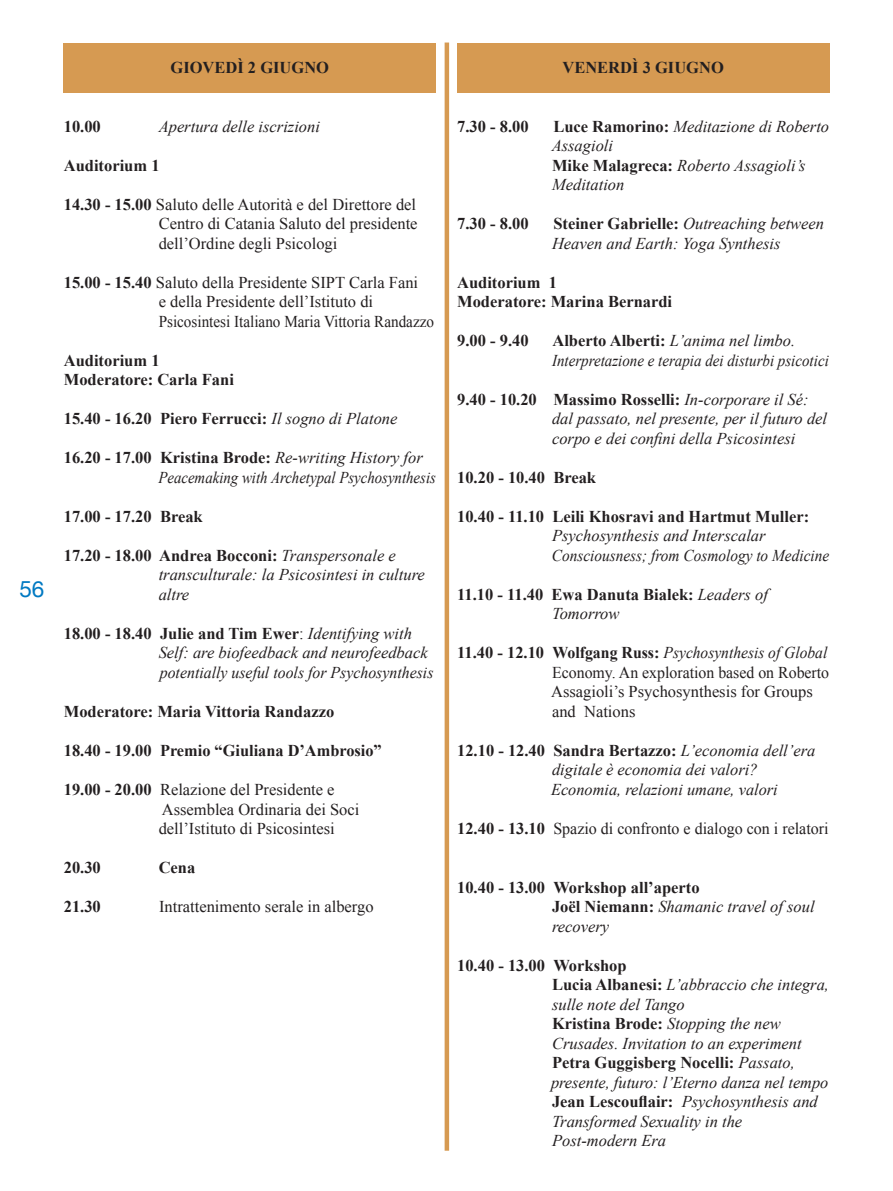
<style>
.page{position:relative;width:893px;height:1191px;background:#fff}
.page>*{position:absolute;margin:0;border:0;box-sizing:border-box;transform-origin:0 0}
.t1{font:22.5px "Helvetica Neue";color:#0079c2}
._1-articoloPSICOSINT{font:700 16.5px "Times New Roman";color:#231f20}
._1-articoloPSICOSINT-2{font:italic 16.5px "Times New Roman";color:#231f20}
._1-articoloPSICOSINT-3{font:16.5px "Times New Roman";color:#231f20}
._1-articoloPSICOSINT-4{font:italic 16.5px "Times New Roman";color:#231f20;scale:.91 1}
._1-articoloPSICOSINT-5{font:16.5px "Times New Roman";color:#231f20;scale:.92 1}
._1-articoloPSICOSINT-6{font:italic 16.5px "Times New Roman";color:#231f20;scale:.9 1}
._1-articoloPSICOSINT-7{font:italic 16.5px "Times New Roman";color:#231f20;scale:.96 1}
._1-articoloPSICOSINT-8{font:italic 16.5px "Times New Roman";color:#231f20;scale:.93 1}
._1-articoloPSICOSINT-9{font:16.5px "Times New Roman";color:#231f20;scale:.96 1}
.s1{font-weight:700}
.s2{font-weight:400;font-style:italic}
.s3{font-weight:400}
.s4{font-weight:700;font-style:normal}
</style>
<div class="page">
<div style="left:64px;top:43px;width:372px;height:49px;background:#d69a52"></div>
<div style="left:457px;top:43px;width:372px;height:49px;background:#d69a52"></div>
<hr style="left:445px;top:43px;width:4px;height:1107px;background:#d69a52">
<p class="t1" style="left:19px;top:573px;width:27px">56</p>
<p class="_1-articoloPSICOSINT" style="left:171px;top:56px;width:160px">GIOVEDÌ 2 GIUGNO</p>
<p class="_1-articoloPSICOSINT" style="left:64px;top:115px;width:39px">10.00</p>
<p class="_1-articoloPSICOSINT-2" style="left:159px;top:115px;width:163px">Apertura delle iscrizioni</p>
<p class="_1-articoloPSICOSINT" style="left:64px;top:154px;width:97px">Auditorium 1</p>
<p class="_1-articoloPSICOSINT-3" style="left:64px;top:193px;width:354px"><span class="s1">14.30 - 15.00</span> Saluto delle Autorità e del Direttore del</p>
<p class="_1-articoloPSICOSINT-3" style="left:159px;top:213px;width:260px">Centro di Catania Saluto del presidente</p>
<p class="_1-articoloPSICOSINT-3" style="left:159px;top:232px;width:180px">dell’Ordine degli Psicologi</p>
<p class="_1-articoloPSICOSINT-3" style="left:64px;top:271px;width:356px"><span class="s1">15.00 - 15.40</span> Saluto della Presidente SIPT Carla Fani</p>
<p class="_1-articoloPSICOSINT-3" style="left:159px;top:291px;width:216px">e della Presidente dell’Istituto di</p>
<p class="_1-articoloPSICOSINT-5" style="left:159px;top:310px;width:301px">Psicosintesi Italiano Maria Vittoria Randazzo</p>
<p class="_1-articoloPSICOSINT" style="left:64px;top:349px;width:97px">Auditorium 1</p>
<p class="_1-articoloPSICOSINT" style="left:64px;top:368px;width:172px">Moderatore: Carla Fani</p>
<p class="_1-articoloPSICOSINT" style="left:64px;top:407px;width:335px">15.40 - 16.20 Piero Ferrucci: <span class="s2">Il sogno di Platone</span></p>
<p class="_1-articoloPSICOSINT" style="left:64px;top:446px;width:361px">16.20 - 17.00 Kristina Brode: <span class="s2">Re-writing History for</span></p>
<p class="_1-articoloPSICOSINT-6" style="left:158px;top:466px;width:310px">Peacemaking with Archetypal Psychosynthesis</p>
<p class="_1-articoloPSICOSINT" style="left:64px;top:505px;width:141px">17.00 - 17.20 Break</p>
<p class="_1-articoloPSICOSINT" style="left:64px;top:544px;width:333px">17.20 - 18.00 Andrea Bocconi: <span class="s2">Transpersonale e</span></p>
<p class="_1-articoloPSICOSINT-2" style="left:159px;top:563px;width:268px">transculturale: la Psicosintesi in culture</p>
<p class="_1-articoloPSICOSINT-2" style="left:159px;top:583px;width:32px">altre</p>
<p class="_1-articoloPSICOSINT" style="left:64px;top:622px;width:350px">18.00 - 18.40 Julie and Tim Ewer<span class="s3">:</span> <span class="s2">Identifying with</span></p>
<p class="_1-articoloPSICOSINT-2" style="left:159px;top:641px;width:271px">Self: are biofeedback and neurofeedback</p>
<p class="_1-articoloPSICOSINT-7" style="left:160px;top:661px;width:287px">potentially useful tools for Psychosynthesis</p>
<p class="_1-articoloPSICOSINT" style="left:64px;top:700px;width:272px">Moderatore: Maria Vittoria Randazzo</p>
<p class="_1-articoloPSICOSINT" style="left:64px;top:739px;width:319px">18.40 - 19.00 Premio “Giuliana D’Ambrosio”</p>
<p class="_1-articoloPSICOSINT-3" style="left:64px;top:778px;width:272px"><span class="s1">19.00 - 20.00</span> Relazione del Presidente e</p>
<p class="_1-articoloPSICOSINT-3" style="left:162px;top:798px;width:199px">Assemblea Ordinaria dei Soci</p>
<p class="_1-articoloPSICOSINT-3" style="left:159px;top:817px;width:178px">dell’Istituto di Psicosintesi</p>
<p class="_1-articoloPSICOSINT" style="left:64px;top:856px;width:39px">20.30</p>
<p class="_1-articoloPSICOSINT" style="left:159px;top:856px;width:38px">Cena</p>
<p class="_1-articoloPSICOSINT" style="left:64px;top:895px;width:39px">21.30</p>
<p class="_1-articoloPSICOSINT-3" style="left:159px;top:895px;width:216px">Intrattenimento serale in albergo</p>
<p class="_1-articoloPSICOSINT" style="left:562px;top:56px;width:163px">VENERDÌ 3 GIUGNO</p>
<p class="_1-articoloPSICOSINT" style="left:457px;top:115px;width:73px">7.30 - 8.00</p>
<p class="_1-articoloPSICOSINT-2" style="left:553px;top:115px;width:277px"><span class="s4">Luce Ramorino:</span> Meditazione di Roberto</p>
<p class="_1-articoloPSICOSINT-2" style="left:552px;top:134px;width:63px">Assagioli</p>
<p class="_1-articoloPSICOSINT-2" style="left:552px;top:154px;width:255px"><span class="s4">Mike Malagreca:</span> Roberto Assagioli’s</p>
<p class="_1-articoloPSICOSINT-2" style="left:552px;top:173px;width:74px">Meditation</p>
<p class="_1-articoloPSICOSINT" style="left:457px;top:212px;width:73px">7.30 - 8.00</p>
<p class="_1-articoloPSICOSINT-2" style="left:553px;top:212px;width:272px"><span class="s4">Steiner Gabrielle:</span> Outreaching between</p>
<p class="_1-articoloPSICOSINT-2" style="left:552px;top:232px;width:230px">Heaven and Earth: Yoga Synthesis</p>
<p class="_1-articoloPSICOSINT" style="left:457px;top:271px;width:101px">Auditorium 1</p>
<p class="_1-articoloPSICOSINT" style="left:457px;top:290px;width:217px">Moderatore: Marina Bernardi</p>
<p class="_1-articoloPSICOSINT" style="left:457px;top:329px;width:73px">9.00 - 9.40</p>
<p class="_1-articoloPSICOSINT-2" style="left:552px;top:329px;width:244px"><span class="s4">Alberto Alberti:</span> L’anima nel limbo.</p>
<p class="_1-articoloPSICOSINT-4" style="left:552px;top:349px;width:306px">Interpretazione e terapia dei disturbi psicotici</p>
<p class="_1-articoloPSICOSINT" style="left:457px;top:388px;width:353px">9.40 - 10.20 Massimo Rosselli: <span class="s2">In-corporare il Sé:</span></p>
<p class="_1-articoloPSICOSINT-2" style="left:552px;top:407px;width:277px">dal passato, nel presente, per il futuro del</p>
<p class="_1-articoloPSICOSINT-2" style="left:552px;top:427px;width:245px">corpo e dei confini della Psicosintesi</p>
<p class="_1-articoloPSICOSINT" style="left:457px;top:466px;width:141px">10.20 - 10.40 Break</p>
<p class="_1-articoloPSICOSINT" style="left:457px;top:505px;width:354px">10.40 - 11.10 Leili Khosravi and Hartmut Muller:</p>
<p class="_1-articoloPSICOSINT-2" style="left:552px;top:524px;width:215px">Psychosynthesis and Interscalar</p>
<p class="_1-articoloPSICOSINT-8" style="left:552px;top:544px;width:300px">Consciousness; from Cosmology to Medicine</p>
<p class="_1-articoloPSICOSINT" style="left:457px;top:583px;width:312px">11.10 - 11.40 Ewa Danuta Bialek: <span class="s2">Leaders of</span></p>
<p class="_1-articoloPSICOSINT-2" style="left:552px;top:602px;width:69px">Tomorrow</p>
<p class="_1-articoloPSICOSINT" style="left:457px;top:641px;width:372px">11.40 - 12.10 Wolfgang Russ: <span class="s2">Psychosynthesis of Global</span></p>
<p class="_1-articoloPSICOSINT-9" style="left:552px;top:661px;width:290px">Economy. An exploration based on Roberto</p>
<p class="_1-articoloPSICOSINT-3" style="left:551px;top:681px;width:263px">Assagioli’s Psychosynthesis for Groups</p>
<p class="_1-articoloPSICOSINT-3" style="left:552px;top:700px;width:85px">and Nations</p>
<p class="_1-articoloPSICOSINT" style="left:457px;top:739px;width:360px">12.10 - 12.40 Sandra Bertazzo: <span class="s2">L’economia dell’era</span></p>
<p class="_1-articoloPSICOSINT-2" style="left:552px;top:758px;width:207px">digitale è economia dei valori?</p>
<p class="_1-articoloPSICOSINT-2" style="left:551px;top:778px;width:228px">Economia, relazioni umane, valori</p>
<p class="_1-articoloPSICOSINT-3" style="left:457px;top:817px;width:373px"><span class="s1">12.40 - 13.10</span> Spazio di confronto e dialogo con i relatori</p>
<p class="_1-articoloPSICOSINT" style="left:457px;top:875px;width:244px">10.40 - 13.00 Workshop all’aperto</p>
<p class="_1-articoloPSICOSINT-2" style="left:552px;top:895px;width:264px"><span class="s4">Joël Niemann:</span> Shamanic travel of soul</p>
<p class="_1-articoloPSICOSINT-2" style="left:552px;top:914px;width:59px">recovery</p>
<p class="_1-articoloPSICOSINT" style="left:457px;top:953px;width:171px">10.40 - 13.00 Workshop</p>
<p class="_1-articoloPSICOSINT-2" style="left:552px;top:973px;width:278px"><span class="s4">Lucia Albanesi:</span> L’abbraccio che integra,</p>
<p class="_1-articoloPSICOSINT-2" style="left:552px;top:992px;width:134px">sulle note del Tango</p>
<p class="_1-articoloPSICOSINT" style="left:552px;top:1012px;width:230px">Kristina Brode: <span class="s2">Stopping the new</span></p>
<p class="_1-articoloPSICOSINT-2" style="left:552px;top:1031px;width:251px">Crusades. Invitation to an experiment</p>
<p class="_1-articoloPSICOSINT" style="left:552px;top:1051px;width:244px">Petra Guggisberg Nocelli: <span class="s2">Passato,</span></p>
<p class="_1-articoloPSICOSINT-2" style="left:551px;top:1070px;width:279px">presente, futuro: l’Eterno danza nel tempo</p>
<p class="_1-articoloPSICOSINT-2" style="left:552px;top:1090px;width:267px"><span class="s4">Jean Lescouflair:</span> Psychosynthesis and</p>
<p class="_1-articoloPSICOSINT-2" style="left:552px;top:1109px;width:192px">Transformed Sexuality in the</p>
<p class="_1-articoloPSICOSINT-2" style="left:552px;top:1129px;width:116px">Post-modern Era</p>
</div>
